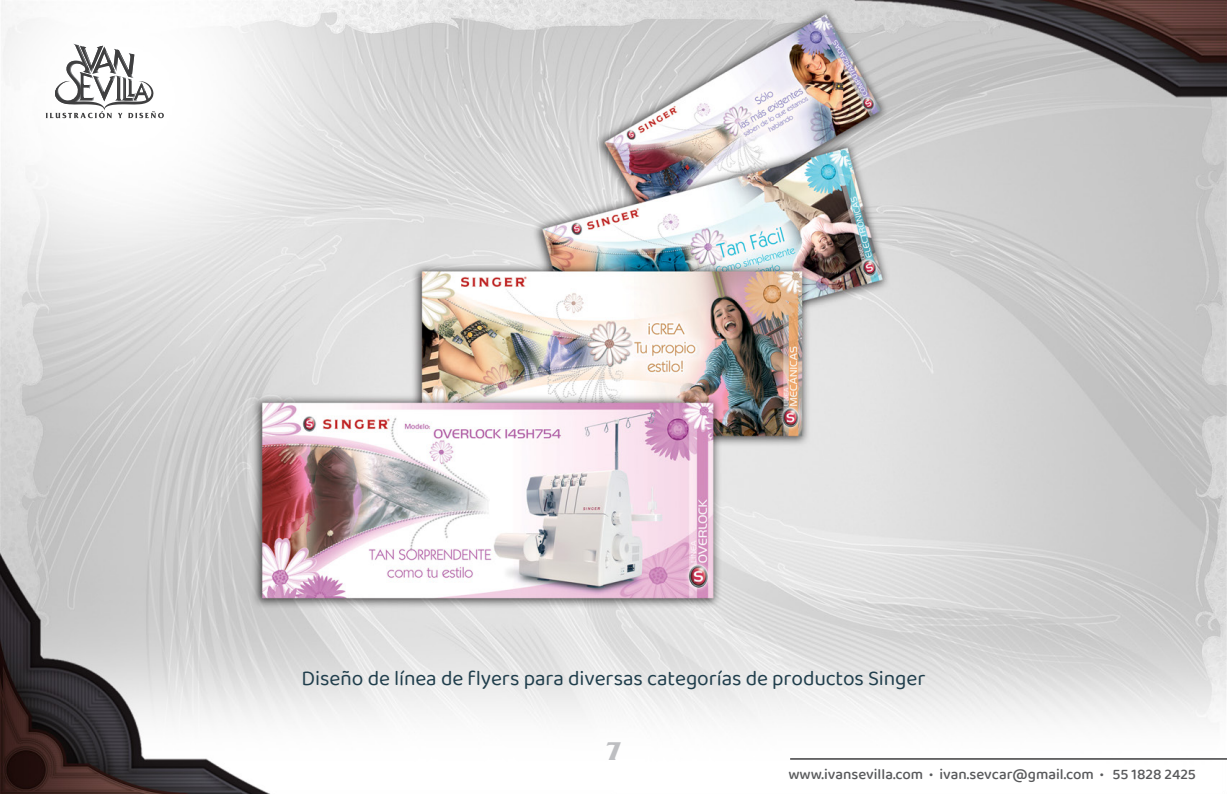
<style>
.page{position:relative;width:1227px;height:794px;background:#fff}
.page>*{position:absolute;margin:0;border:0;box-sizing:border-box;transform-origin:0 0}
.t1{font:700 27px "France";color:#bdbec1}
.t2{font:21px "Baloo Chettan 2";letter-spacing:-.005em;color:#203e4c}
.t3{font:500 15px "Baloo 2";color:#58595b}
</style>
<div class="page">
<img style="left:0;top:0;width:1227px;height:793px">
<svg style="left:46px;top:44px;width:118px;height:74px"></svg>
<hr style="left:790px;top:758px;width:437px;height:1px;background:#3f3f40">
<p class="t2" style="left:301px;top:663px;width:625px">Diseño de línea de flyers para diversas categorías de productos Singer</p>
<p class="t1" style="left:606px;top:736px;width:17px">7</p>
<p class="t3" style="left:788px;top:763px;width:409px">www.ivansevilla.com • ivan.sevcar@gmail.com • 55 1828 2425</p>
</div>
